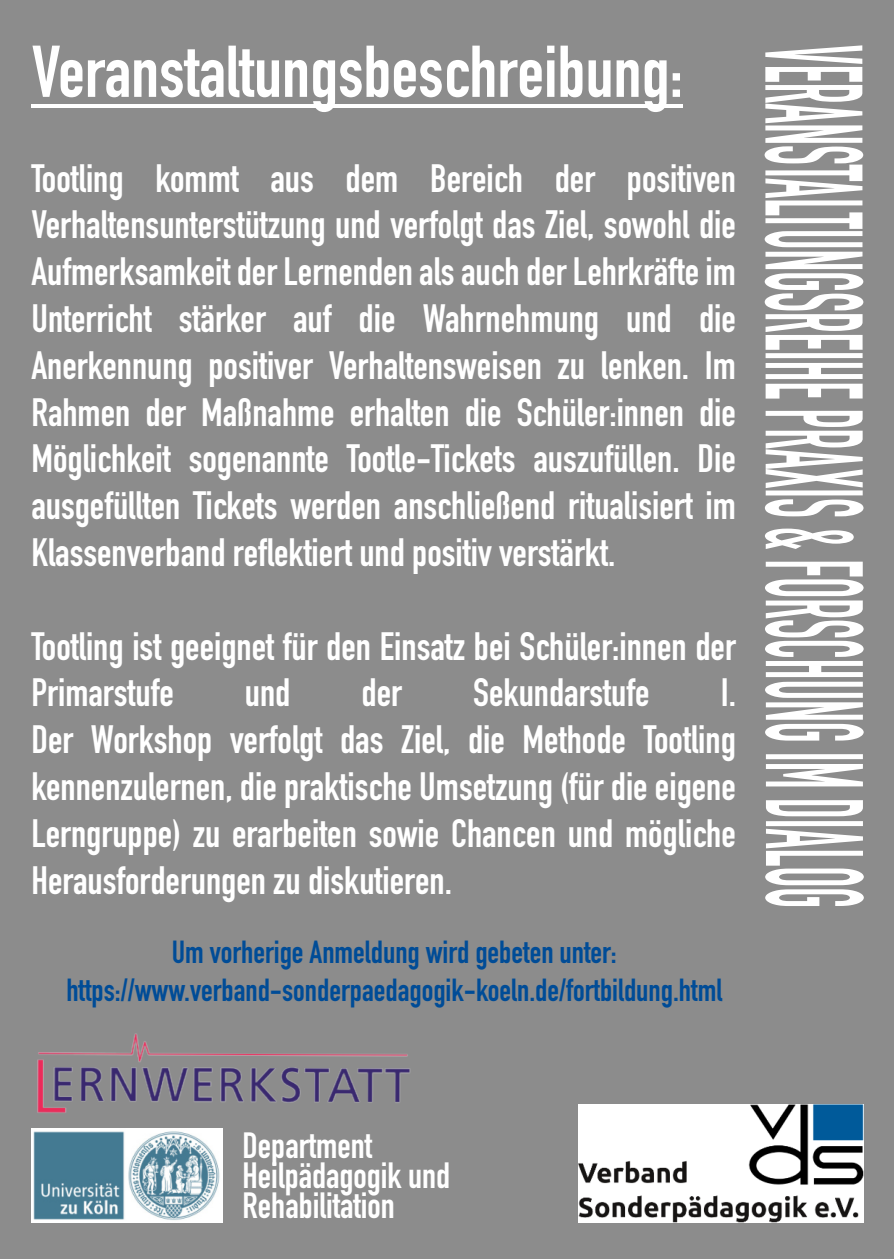
<style>
.page{position:relative;width:894px;height:1259px;background:#fff}
.page>*{position:absolute;margin:0;border:0;box-sizing:border-box;transform-origin:0 0}
.t1{font:700 72px "DIN Condensed";color:#fff}
.t2{font:700 39px/46.8px "DIN Condensed";color:#fff;text-align:justify}
.t3{font:700 36px/30px "DIN Condensed";color:#fff}
.t4{font:700 31.5px/37.8px "DIN Condensed";color:#004c97;text-align:center}
</style>
<div class="page">
<div style="left:0;top:0;width:893px;height:1259px;background:#8c8c8c"></div>
<svg style="left:764px;top:45px;width:99px;height:305px"></svg>
<div style="left:765px;top:353px;width:97px;height:5px;background:#fff"></div>
<svg style="left:765px;top:363px;width:97px;height:36px"></svg>
<svg style="left:765px;top:411px;width:97px;height:77px"></svg>
<div style="left:765px;top:490px;width:97px;height:5px;background:#fff"></div>
<svg style="left:765px;top:499px;width:98px;height:17px"></svg>
<svg style="left:765px;top:529px;width:88px;height:20px"></svg>
<svg style="left:765px;top:562px;width:98px;height:179px"></svg>
<div style="left:765px;top:754px;width:97px;height:5px;background:#fff"></div>
<svg style="left:766px;top:764px;width:96px;height:22px"></svg>
<svg style="left:766px;top:800px;width:96px;height:16px"></svg>
<div style="left:765px;top:821px;width:97px;height:5px;background:#fff"></div>
<svg style="left:765px;top:829px;width:98px;height:77px"></svg>
<img style="left:578px;top:1105px;width:284px;height:118px">
<hr style="left:32px;top:104px;width:650px;height:4px;background:#fff">
<img style="left:31px;top:1146px;width:191px;height:77px">
<img style="left:31px;top:1033px;width:380px;height:113px">
<h1 class="t1" style="left:32px;top:46px;width:652px">Veranstaltungsbeschreibung:</h1>
<p class="t2" style="left:31px;top:160px;width:705px">Tootling kommt aus dem Bereich der positiven Verhaltensunterstützung und verfolgt das Ziel, sowohl die Aufmerksamkeit der Lernenden als auch der Lehrkräfte im Unterricht stärker auf die Wahrnehmung und die Anerkennung positiver Verhaltensweisen zu lenken. Im Rahmen der Maßnahme erhalten die Schüler:innen die Möglichkeit sogenannte Tootle-Tickets auszufüllen. Die ausgefüllten Tickets werden anschließend ritualisiert im Klassenverband reflektiert und positiv verstärkt.</p>
<p class="t2" style="left:31px;top:628px;width:705px">Tootling ist geeignet für den Einsatz bei Schüler:innen der<br>Primarstufe</p>
<p class="t2" style="left:245px;top:675px;width:47px">und</p>
<p class="t2" style="left:361px;top:675px;width:42px">der</p>
<p class="t2" style="left:473px;top:675px;width:178px">Sekundarstufe</p>
<p class="t2" style="left:31px;top:675px;width:705px;text-indent:689px">I.<br>Der Workshop verfolgt das Ziel, die Methode Tootling kennenzulernen, die praktische Umsetzung (für die eigene Lerngruppe) zu erarbeiten sowie Chancen und mögliche Herausforderungen zu diskutieren.</p>
<p class="t4" style="left:66px;top:938px;width:657px">Um vorherige Anmeldung wird gebeten unter: https://www.verband-sonderpaedagogik-koeln.de/fortbildung.html</p>
<p class="t3" style="left:242px;top:1135px;width:209px">Department<br>Heilpädagogik und<br>Rehabilitation</p>
</div>
